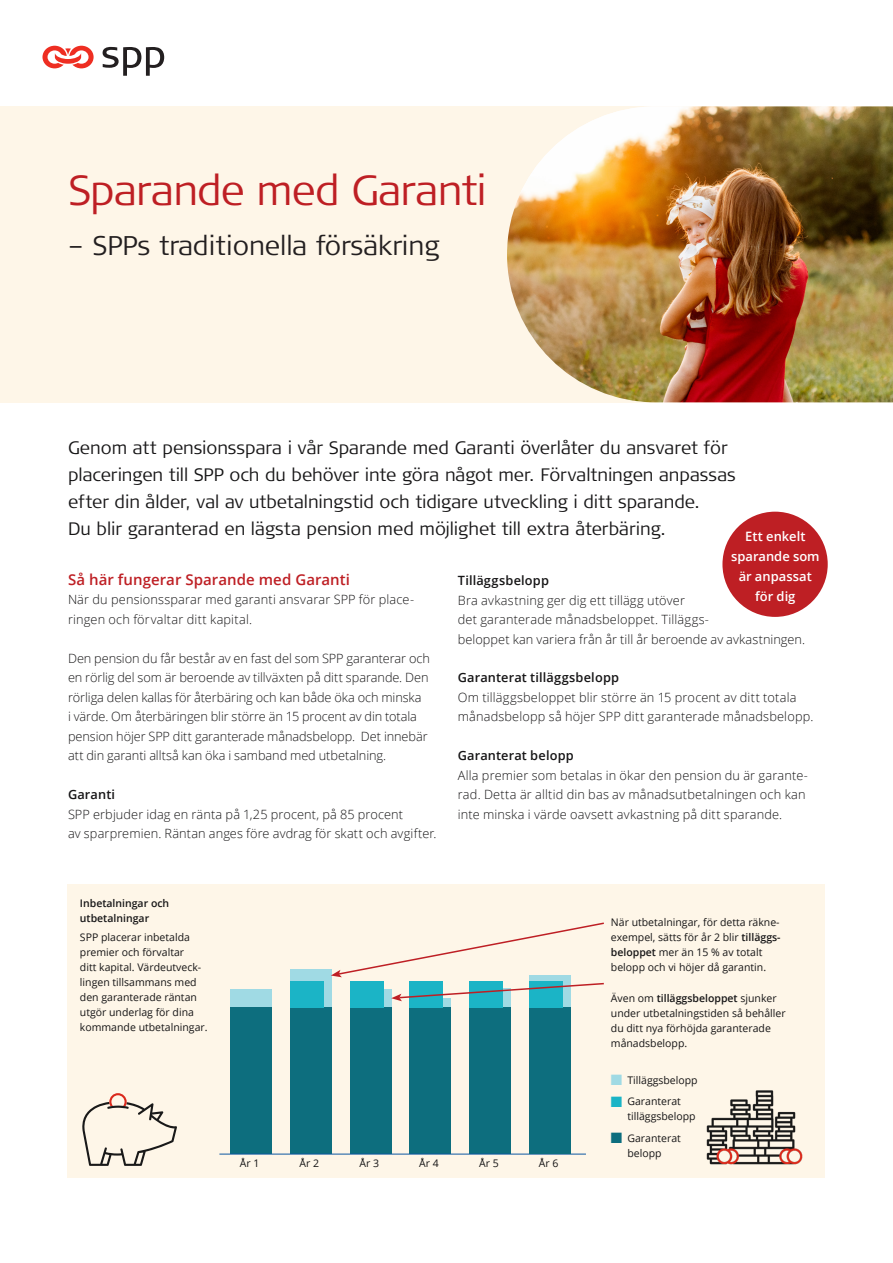
<style>
.page{position:relative;width:893px;height:1263px;background:#fff}
.page>*{position:absolute;margin:0;border:0;box-sizing:border-box;transform-origin:0 0}
._2021_Titel_1_28_34{font:300 42px "Signa Pro";letter-spacing:-.02em;color:#be1f24}
._2021_Titel_2_18_22{font:300 27px "Signa Pro";color:#231f20}
.Ingress_Citat_-_12_1{font:300 18px/27px "Signa Pro";color:#161516}
.Mellanrubrik_1_röd{font:600 15px "Open Sans";letter-spacing:.005em;color:#be1f24}
.Mellanrubrik_2_8_5_1{font:600 12.9px/20px "Open Sans";letter-spacing:.005em;color:#fff;text-align:center}
.Brödtext_2_8_5_13_ut{font:300 12.75px/19.5px "Open Sans";letter-spacing:.01em;color:#161516}
.Mellanrubrik_2_8_5_1-2{font:600 12.75px "Open Sans";letter-spacing:.015em;color:#161516}
._2021_Fotnot_diagram{font:10.5px/15px "Open Sans";color:#161516}
._2021_Fotnot_diagram-2{font:600 10.5px/15px "Open Sans";color:#161516}
.s1{font-weight:600}
.s2{color:#a0dae4}
.s3{color:#1bb4c6}
.s4{color:#0d6e7e}
</style>
<div class="page">
<div style="left:0;top:106px;width:893px;height:296px;background:#fef6e8"></div>
<svg style="left:42px;top:45px;width:52px;height:24px"></svg>
<svg style="left:103px;top:47px;width:61px;height:29px"></svg>
<div style="left:67px;top:884px;width:758px;height:293px;background:#fef6e8"></div>
<div style="left:409px;top:998px;width:42px;height:9px;background:#a0dae4"></div>
<div style="left:469px;top:988px;width:42px;height:19px;background:#a0dae4"></div>
<div style="left:290px;top:969px;width:42px;height:38px;background:#a0dae4"></div>
<div style="left:350px;top:989px;width:42px;height:18px;background:#a0dae4"></div>
<div style="left:230px;top:989px;width:42px;height:18px;background:#a0dae4"></div>
<div style="left:529px;top:975px;width:42px;height:32px;background:#a0dae4"></div>
<div style="left:409px;top:1007px;width:42px;height:147px;background:#0d6e7e"></div>
<div style="left:409px;top:981px;width:34px;height:26px;background:#1bb4c6"></div>
<div style="left:469px;top:1007px;width:42px;height:147px;background:#0d6e7e"></div>
<div style="left:469px;top:981px;width:34px;height:26px;background:#1bb4c6"></div>
<div style="left:290px;top:1007px;width:42px;height:147px;background:#0d6e7e"></div>
<div style="left:290px;top:981px;width:34px;height:26px;background:#1bb4c6"></div>
<div style="left:350px;top:1007px;width:42px;height:147px;background:#0d6e7e"></div>
<div style="left:350px;top:981px;width:34px;height:26px;background:#1bb4c6"></div>
<div style="left:230px;top:1007px;width:42px;height:147px;background:#0d6e7e"></div>
<hr style="left:219px;top:1154px;width:367px;height:1px;background:#0c56a1">
<div style="left:529px;top:1007px;width:42px;height:147px;background:#0d6e7e"></div>
<div style="left:529px;top:981px;width:34px;height:26px;background:#1bb4c6"></div>
<img style="left:507px;top:106px;width:386px;height:296px">
<div style="left:722px;top:512px;width:106px;height:105px;background:#be1f24;border-radius:50%"></div>
<svg style="left:331px;top:922px;width:273px;height:79px"></svg>
<svg style="left:82px;top:1093px;width:95px;height:73px"></svg>
<img style="left:706px;top:1090px;width:96px;height:74px">
<p class="_2021_Titel_1_28_34" style="left:68px;top:165px;width:420px">Sparande med Garanti</p>
<p class="_2021_Titel_2_18_22" style="left:68px;top:230px;width:373px">– SPPs traditionella försäkring</p>
<p class="Ingress_Citat_-_12_1" style="left:68px;top:434px;width:669px">Genom att pensionsspara i vår Sparande med Garanti överlåter du ansvaret för placeringen till SPP och du behöver inte göra något mer. Förvaltningen anpassas efter din ålder, val av utbetalningstid och tidigare utveckling i ditt sparande.<br>Du blir garanterad en lägsta pension med möjlighet till extra återbäring.</p>
<p class="Mellanrubrik_1_röd" style="left:68px;top:569px;width:283px">Så här fungerar Sparande med Garanti</p>
<p class="Brödtext_2_8_5_13_ut" style="left:68px;top:590px;width:348px">När du pensionssparar med garanti ansvarar SPP för place&shy;ringen och förvaltar ditt kapital.</p>
<p class="Brödtext_2_8_5_13_ut" style="left:68px;top:648px;width:363px">Den pension du får består av en fast del som SPP garanterar och en rörlig del som är beroende av tillväxten på ditt sparande. Den rörliga delen kallas för återbäring och kan både öka och minska<br>i värde. Om återbäringen blir större än 15 procent av din totala pension höjer SPP ditt garanterade månadsbelopp. Det innebär att din garanti alltså kan öka i samband med utbetalning.</p>
<p class="Mellanrubrik_2_8_5_1-2" style="left:68px;top:786px;width:49px">Garanti</p>
<p class="Brödtext_2_8_5_13_ut" style="left:68px;top:804px;width:370px">SPP erbjuder idag en ränta på 1,25 procent, på 85 procent<br>av sparpremien. Räntan anges före avdrag för skatt och avgifter.</p>
<p class="Mellanrubrik_2_8_5_1" style="left:731px;top:526px;width:90px">Ett enkelt sparande som är anpassat för dig</p>
<p class="Mellanrubrik_2_8_5_1-2" style="left:458px;top:572px;width:93px">Tilläggsbelopp</p>
<p class="Brödtext_2_8_5_13_ut" style="left:458px;top:590px;width:349px">Bra avkastning ger dig ett tillägg utöver<br>det garanterade månadsbeloppet. Tilläggs-<br>beloppet kan variera från år till år beroende av avkastningen.</p>
<p class="Mellanrubrik_2_8_5_1-2" style="left:458px;top:669px;width:163px">Garanterat tilläggsbelopp</p>
<p class="Brödtext_2_8_5_13_ut" style="left:458px;top:687px;width:357px">Om tilläggsbeloppet blir större än 15 procent av ditt totala månadsbelopp så höjer SPP ditt garanterade månadsbelopp.</p>
<p class="Mellanrubrik_2_8_5_1-2" style="left:458px;top:747px;width:117px">Garanterat belopp</p>
<p class="Brödtext_2_8_5_13_ut" style="left:458px;top:765px;width:351px">Alla premier som betalas in ökar den pension du är garante&shy;rad. Detta är alltid din bas av månadsutbetalningen och kan inte minska i värde oavsett avkastning på ditt sparande.</p>
<p class="_2021_Fotnot_diagram-2" style="left:80px;top:895px;width:91px">Inbetalningar och utbetalningar</p>
<p class="_2021_Fotnot_diagram" style="left:80px;top:929px;width:129px">SPP placerar inbetalda premier och förvaltar<br>ditt kapital. Värdeutveck&shy;lingen tillsammans med den garanterade räntan utgör underlag för dina kommande utbetalningar.</p>
<p class="_2021_Fotnot_diagram" style="left:240px;top:1155px;width:21px">År 1</p>
<p class="_2021_Fotnot_diagram" style="left:300px;top:1155px;width:21px">År 2</p>
<p class="_2021_Fotnot_diagram" style="left:359px;top:1155px;width:21px">År 3</p>
<p class="_2021_Fotnot_diagram" style="left:419px;top:1155px;width:21px">År 4</p>
<p class="_2021_Fotnot_diagram" style="left:479px;top:1155px;width:21px">År 5</p>
<p class="_2021_Fotnot_diagram" style="left:539px;top:1155px;width:21px">År 6</p>
<p class="_2021_Fotnot_diagram" style="left:611px;top:914px;width:171px">När utbetalningar, för detta räkne&shy;exempel, sätts för år 2 blir <span class="s1">tilläggs&shy;beloppet</span> mer än 15 % av totalt belopp och vi höjer då garantin.</p>
<p class="_2021_Fotnot_diagram" style="left:611px;top:990px;width:176px">Även om <span class="s1">tilläggsbeloppet</span> sjunker under utbetalningstiden så behåller du ditt nya förhöjda garanterade månadsbelopp.</p>
<p class="_2021_Fotnot_diagram" style="left:611px;top:1072px;width:88px"><span class="s2">■</span> Tilläggsbelopp</p>
<p class="_2021_Fotnot_diagram" style="left:627px;top:1093px;width:70px;text-indent:-16px"><span class="s3">■</span> Garanterat tilläggsbelopp</p>
<p class="_2021_Fotnot_diagram" style="left:611px;top:1130px;width:71px;text-align:center"><span class="s4">■</span> Garanterat belopp</p>
</div>
